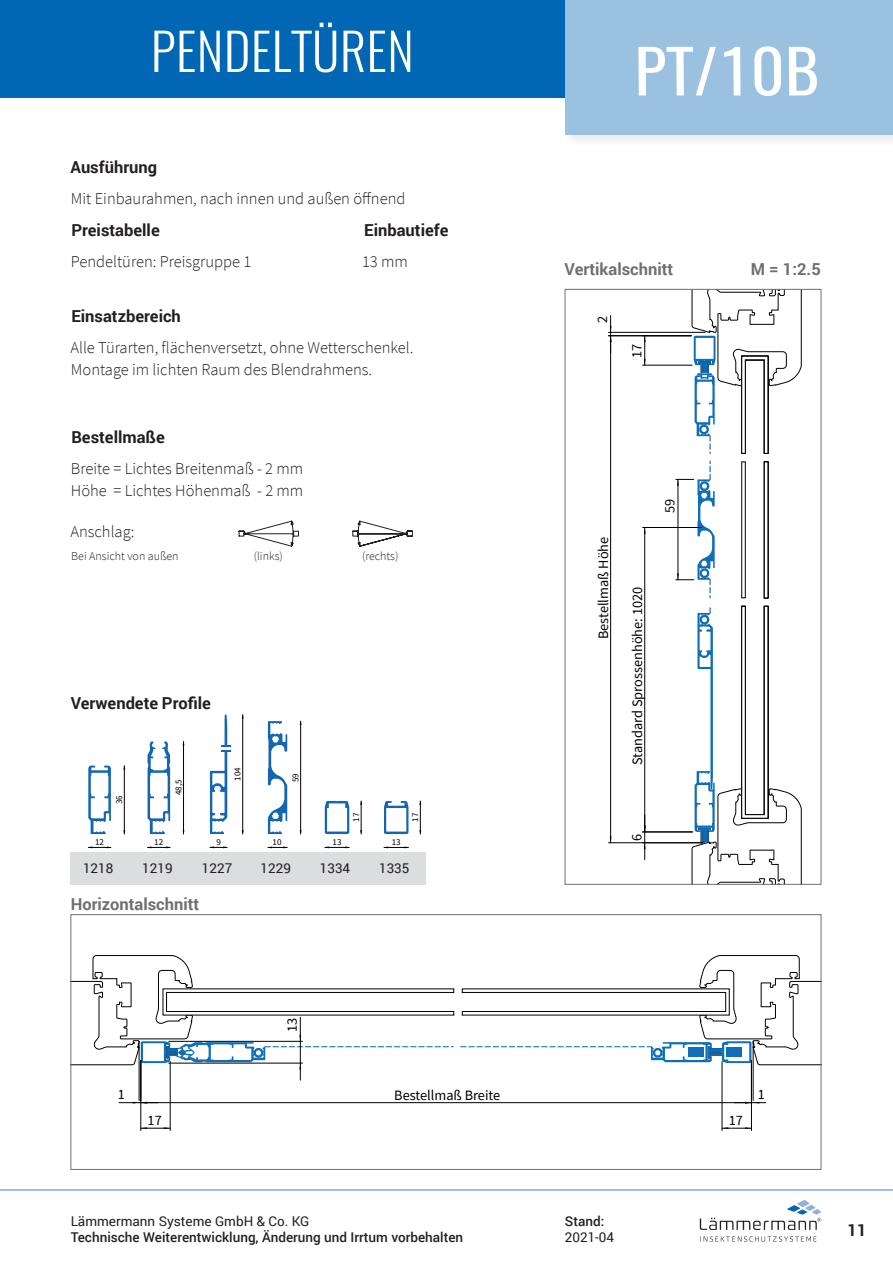
<style>
.page{position:relative;width:893px;height:1263px;background:#fff}
.page>*{position:absolute;margin:0;border:0;box-sizing:border-box;transform-origin:0 0}
.t1{font:italic 60px "Oswald";color:#fff;scale:1.1 1}
.t2{font:300 51px "Oswald";letter-spacing:.01em;color:#fff}
.t3{font:300 16.5px/22.5px "Source Sans Pro";color:#231f20}
.t4{font:700 16.5px "Roboto";color:#231f20}
.t5{font:700 16.5px "Roboto";color:#6f7073}
.t6{font:14.25px "Source Sans Pro";color:#000001}
.t7{font:500 13.5px "Roboto";color:#231f20}
.t8{font:13.5px "Roboto";color:#231f20}
.t9{font:300 12px "Source Sans Pro";color:#231f20}
.t10{font:9px "Source Sans Pro";color:#000001}
</style>
<div class="page">
<div style="left:0;top:0;width:565px;height:97px;background:#0166b3"></div>
<div style="left:563px;top:0;width:330px;height:149px;background:#f7f7f7"></div>
<div style="left:565px;top:0;width:328px;height:135px;background:#9ac2e0"></div>
<hr style="left:0;top:1189px;width:893px;height:2px;background:#0166b3">
<svg style="left:700px;top:1200px;width:121px;height:30px"></svg>
<svg style="left:700px;top:1236px;width:116px;height:6px"></svg>
<svg style="left:239px;top:521px;width:174px;height:26px"></svg>
<div style="left:764px;top:462px;width:4px;height:136px;border:1px solid #000001"></div>
<svg style="left:692px;top:606px;width:109px;height:276px"></svg>
<svg style="left:692px;top:291px;width:109px;height:163px"></svg>
<hr style="left:608px;top:332px;width:97px;height:1px;background:#000001">
<hr style="left:643px;top:365px;width:49px;height:1px;background:#000001">
<svg style="left:644px;top:336px;width:2px;height:29px"></svg>
<svg style="left:676px;top:461px;width:39px;height:137px"></svg>
<hr style="left:678px;top:479px;width:1px;height:101px;background:#000001">
<svg style="left:610px;top:315px;width:1px;height:20px"></svg>
<hr style="left:608px;top:842px;width:95px;height:1px;background:#000001">
<hr style="left:608px;top:335px;width:83px;height:1px;background:#000001">
<hr style="left:610px;top:336px;width:1px;height:507px;background:#000001">
<svg style="left:644px;top:815px;width:2px;height:45px"></svg>
<hr style="left:643px;top:527px;width:59px;height:1px;background:#000001">
<hr style="left:643px;top:832px;width:49px;height:1px;background:#000001">
<hr style="left:644px;top:527px;width:1px;height:305px;background:#000001">
<svg style="left:461px;top:955px;width:358px;height:110px"></svg>
<hr style="left:139px;top:1041px;width:1px;height:59px;background:#000001">
<svg style="left:73px;top:955px;width:381px;height:125px"></svg>
<hr style="left:141px;top:1060px;width:1px;height:70px;background:#000001">
<hr style="left:170px;top:1061px;width:1px;height:69px;background:#000001">
<svg style="left:141px;top:1127px;width:29px;height:2px"></svg>
<svg style="left:119px;top:1102px;width:22px;height:1px"></svg>
<hr style="left:141px;top:1102px;width:610px;height:1px;background:#000001">
<hr style="left:753px;top:1041px;width:1px;height:59px;background:#000001">
<svg style="left:734px;top:1102px;width:32px;height:1px"></svg>
<hr style="left:751px;top:1060px;width:1px;height:70px;background:#000001">
<hr style="left:722px;top:1061px;width:1px;height:69px;background:#000001">
<svg style="left:722px;top:1127px;width:29px;height:2px"></svg>
<div style="left:71px;top:914px;width:750px;height:255px;border:1px solid #6f7073"></div>
<div style="left:71px;top:852px;width:59px;height:32px;background:#dcdddf"></div>
<hr style="left:124px;top:766px;width:1px;height:68px;background:#000001">
<svg style="left:88px;top:846px;width:23px;height:2px"></svg>
<svg style="left:88px;top:766px;width:23px;height:68px"></svg>
<div style="left:130px;top:852px;width:59px;height:32px;background:#dcdddf"></div>
<hr style="left:183px;top:741px;width:1px;height:93px;background:#000001">
<svg style="left:147px;top:846px;width:23px;height:2px"></svg>
<svg style="left:148px;top:741px;width:22px;height:93px"></svg>
<div style="left:189px;top:852px;width:59px;height:32px;background:#dcdddf"></div>
<hr style="left:242px;top:715px;width:1px;height:119px;background:#000001">
<svg style="left:210px;top:846px;width:17px;height:2px"></svg>
<svg style="left:210px;top:715px;width:21px;height:119px"></svg>
<div style="left:248px;top:852px;width:59px;height:32px;background:#dcdddf"></div>
<svg style="left:268px;top:721px;width:19px;height:113px"></svg>
<hr style="left:300px;top:721px;width:1px;height:113px;background:#000001">
<svg style="left:268px;top:846px;width:19px;height:2px"></svg>
<div style="left:307px;top:852px;width:60px;height:32px;background:#dcdddf"></div>
<hr style="left:361px;top:801px;width:1px;height:33px;background:#000001">
<svg style="left:325px;top:846px;width:24px;height:2px"></svg>
<svg style="left:325px;top:801px;width:24px;height:33px"></svg>
<div style="left:367px;top:852px;width:59px;height:32px;background:#dcdddf"></div>
<hr style="left:420px;top:801px;width:1px;height:33px;background:#000001">
<svg style="left:384px;top:846px;width:24px;height:2px"></svg>
<svg style="left:384px;top:801px;width:24px;height:33px"></svg>
<h2 class="t2" style="left:151px;top:17px;width:265px">PENDELTÜREN</h2>
<p class="t4" style="left:70px;top:155px;width:88px">Ausführung</p>
<p class="t3" style="left:71px;top:187px;width:336px">Mit Einbaurahmen, nach innen und außen öffnend</p>
<p class="t4" style="left:364px;top:218px;width:86px">Einbautiefe</p>
<p class="t3" style="left:362px;top:250px;width:47px">13 mm</p>
<p class="t4" style="left:71px;top:218px;width:90px">Preistabelle</p>
<p class="t3" style="left:71px;top:250px;width:182px">Pendeltüren: Preisgruppe 1</p>
<p class="t4" style="left:71px;top:304px;width:111px">Einsatzbereich</p>
<p class="t3" style="left:70px;top:336px;width:344px">Alle Türarten, flächenversetzt, ohne Wetterschenkel.<br>Montage im lichten Raum des Blendrahmens.</p>
<p class="t4" style="left:71px;top:425px;width:95px">Bestellmaße</p>
<p class="t3" style="left:71px;top:457px;width:234px">Breite = Lichtes Breitenmaß - 2 mm<br>Höhe = Lichtes Höhenmaß - 2 mm</p>
<p class="t3" style="left:70px;top:520px;width:65px">Anschlag:</p>
<p class="t9" style="left:71px;top:549px;width:109px">Bei Ansicht von außen</p>
<p class="t9" style="left:254px;top:549px;width:31px">(links)</p>
<p class="t9" style="left:362px;top:549px;width:38px">(rechts)</p>
<p class="t4" style="left:71px;top:692px;width:142px">Verwendete Profile</p>
<p class="t10" style="left:113px;top:804px;width:10px;rotate:-90deg">36</p>
<p class="t10" style="left:95px;top:836px;width:10px">12</p>
<p class="t8" style="left:83px;top:859px;width:32px">1218</p>
<p class="t10" style="left:173px;top:795px;width:17px;rotate:-90deg">48,5</p>
<p class="t10" style="left:154px;top:836px;width:10px">12</p>
<p class="t8" style="left:142px;top:859px;width:32px">1219</p>
<p class="t10" style="left:232px;top:781px;width:15px;rotate:-90deg">104</p>
<p class="t10" style="left:216px;top:836px;width:6px">9</p>
<p class="t8" style="left:202px;top:859px;width:32px">1227</p>
<p class="t5" style="left:71px;top:892px;width:130px">Horizontalschnitt</p>
<p class="t10" style="left:290px;top:782px;width:10px;rotate:-90deg">59</p>
<p class="t10" style="left:273px;top:836px;width:10px">10</p>
<p class="t8" style="left:261px;top:859px;width:32px">1229</p>
<p class="t10" style="left:350px;top:822px;width:10px;rotate:-90deg">17</p>
<p class="t10" style="left:409px;top:822px;width:10px;rotate:-90deg">17</p>
<p class="t10" style="left:333px;top:836px;width:10px">13</p>
<p class="t10" style="left:392px;top:837px;width:10px">13</p>
<p class="t8" style="left:320px;top:859px;width:32px">1334</p>
<p class="t8" style="left:379px;top:859px;width:32px">1335</p>
<h1 class="t1" style="left:636px;top:30px;width:179px">PT/10B</h1>
<p class="t5" style="left:565px;top:257px;width:110px">Vertikalschnitt</p>
<p class="t5" style="left:751px;top:257px;width:72px">M = 1:2.5</p>
<p class="t6" style="left:593px;top:323px;width:9px;rotate:-90deg">2</p>
<p class="t6" style="left:628px;top:358px;width:16px;rotate:-90deg">17</p>
<p class="t6" style="left:594px;top:639px;width:104px;rotate:-90deg">Bestellmaß Höhe</p>
<p class="t6" style="left:661px;top:513px;width:16px;rotate:-90deg">59</p>
<p class="t6" style="left:628px;top:765px;width:179px;rotate:-90deg">Standard Sprossenhöhe: 1020</p>
<p class="t6" style="left:628px;top:841px;width:9px;rotate:-90deg">6</p>
<p class="t6" style="left:118px;top:1085px;width:9px">1</p>
<p class="t6" style="left:148px;top:1111px;width:16px">17</p>
<p class="t6" style="left:283px;top:1032px;width:16px;rotate:-90deg">13</p>
<p class="t6" style="left:394px;top:1086px;width:107px">Bestellmaß Breite</p>
<p class="t6" style="left:758px;top:1085px;width:9px">1</p>
<p class="t6" style="left:729px;top:1111px;width:16px">17</p>
<p class="t8" style="left:71px;top:1212px;width:240px">Lämmermann Systeme GmbH &amp; Co. KG</p>
<p class="t7" style="left:71px;top:1228px;width:394px">Technische Weiterentwicklung, Änderung und Irrtum vorbehalten</p>
<p class="t7" style="left:565px;top:1212px;width:41px">Stand:</p>
<p class="t8" style="left:565px;top:1228px;width:51px">2021-04</p>
<p class="t4" style="left:848px;top:1218px;width:20px">11</p>
</div>
